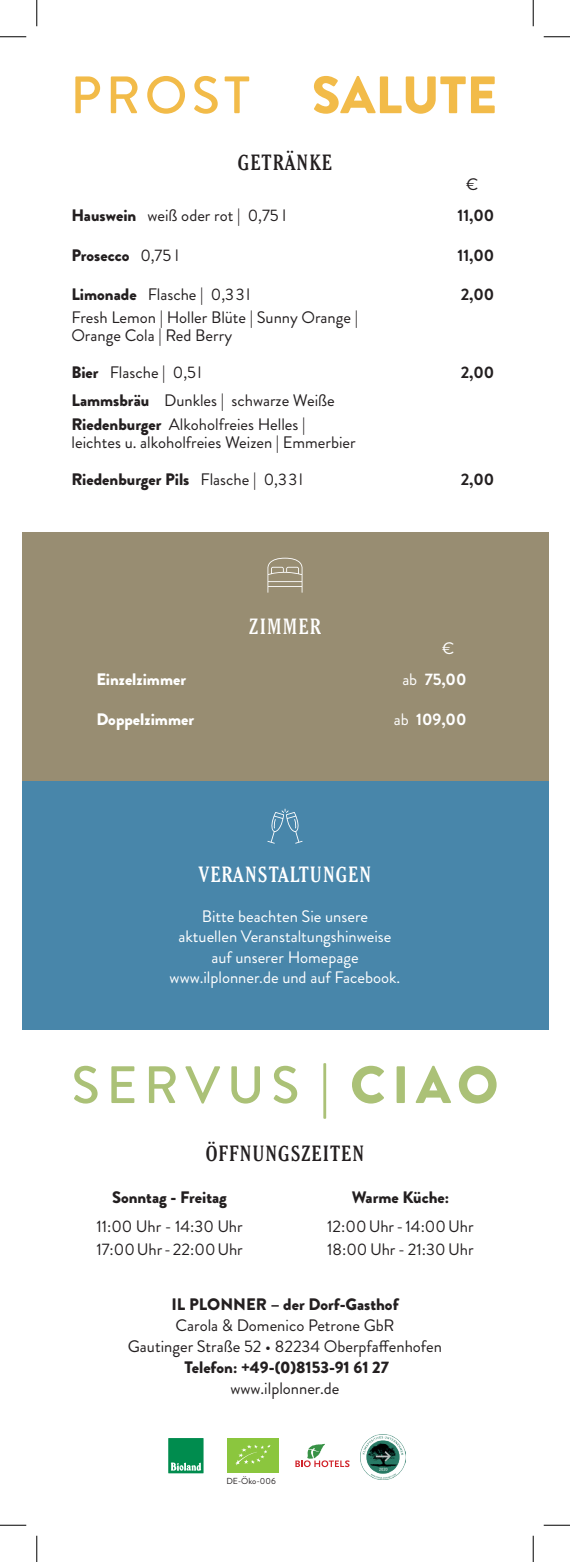
<style>
.page{position:relative;width:570px;height:1562px;background:#fff}
.page>*{position:absolute;margin:0;border:0;box-sizing:border-box;transform-origin:0 0}
.t1{font:900 52.5px "Brandon Grotesque";color:#f2bb49}
.t2{font:500 52.5px "Brandon Grotesque";letter-spacing:.125em;color:#abc177}
.t3{font:21px "Thyssen J";letter-spacing:.05em;color:#231f20}
.t4{font:21px "Thyssen J";letter-spacing:.05em;color:#fff}
.t5{font:16.62px/23.3px "Brandon Grotesque";color:#231f20}
.t6{font:900 16.62px "Brandon Grotesque";color:#231f20}
.t7{font:16.62px/20.1px "Brandon Grotesque";color:#fff;text-align:center}
.t8{font:900 16.62px "Brandon Grotesque";color:#fff}
.t9{font:700 16.62px "Brandon Grotesque";color:#231f20}
.t10{font:700 16.62px "Brandon Grotesque";color:#fff}
.t11{font:8.75px "Brandon Grotesque";color:#231f20}
.s1{font-weight:500}
.s2{font-weight:500;color:#fff}
.s3{font-weight:900}
.s4{font-weight:400}
</style>
<div class="page">
<div style="left:22px;top:533px;width:526px;height:248px;background:#988d72"></div>
<svg style="left:167px;top:1437px;width:37px;height:37px"></svg>
<div style="left:168px;top:1438px;width:35px;height:35px;background:#008c4e"></div>
<svg style="left:171px;top:1462px;width:30px;height:9px"></svg>
<div style="left:227px;top:1438px;width:51px;height:34px;background:#8bc63e"></div>
<svg style="left:235px;top:1445px;width:36px;height:20px"></svg>
<svg style="left:295px;top:1444px;width:54px;height:23px"></svg>
<img style="left:360px;top:1435px;width:45px;height:44px">
<div style="left:22px;top:781px;width:526px;height:248px;background:#4886aa"></div>
<svg style="left:267px;top:558px;width:35px;height:35px"></svg>
<svg style="left:267px;top:809px;width:35px;height:34px"></svg>
<svg style="left:0;top:36px;width:26px;height:1px"></svg>
<svg style="left:543px;top:36px;width:27px;height:1px"></svg>
<svg style="left:0;top:1525px;width:26px;height:1px"></svg>
<svg style="left:543px;top:1525px;width:27px;height:1px"></svg>
<svg style="left:36px;top:0;width:1px;height:26px"></svg>
<svg style="left:36px;top:1535px;width:1px;height:27px"></svg>
<svg style="left:533px;top:0;width:1px;height:26px"></svg>
<svg style="left:533px;top:1535px;width:1px;height:27px"></svg>
<h1 class="t1" style="left:70px;top:58px;width:428px"><span class="s1">PROST</span> <span class="s2">|</span> SALUTE</h1>
<p class="t3" style="left:238px;top:149px;width:96px">GETRÄNKE</p>
<p class="t5" style="left:466px;top:173px;width:14px">€</p>
<p class="t5" style="left:71px;top:204px;width:216px"><span class="s3">Hauswein</span> weiß oder rot | 0,75 l</p>
<p class="t9" style="left:457px;top:203px;width:38px">11,00</p>
<p class="t6" style="left:71px;top:243px;width:109px">Prosecco <span class="s4">0,75 l</span></p>
<p class="t9" style="left:457px;top:244px;width:38px">11,00</p>
<p class="t5" style="left:71px;top:282px;width:180px"><span class="s3">Limonade</span> Flasche | 0,33l</p>
<p class="t9" style="left:460px;top:282px;width:35px">2,00</p>
<p class="t5" style="left:71px;top:308px;width:288px;line-height:18.4px">Fresh Lemon | Holler Blüte | Sunny Orange |<br>Orange Cola | Red Berry</p>
<p class="t5" style="left:71px;top:361px;width:131px"><span class="s3">Bier</span> Flasche | 0,5l</p>
<p class="t9" style="left:460px;top:361px;width:35px">2,00</p>
<p class="t5" style="left:71px;top:389px;width:265px"><span class="s3">Lammsbräu</span> Dunkles | schwarze Weiße<br><span class="s3">Riedenburger</span> Alkoholfreies Helles |</p>
<p class="t5" style="left:71px;top:431px;width:286px">leichtes u. alkoholfreies Weizen | Emmerbier</p>
<p class="t6" style="left:71px;top:467px;width:233px">Riedenburger Pils <span class="s4">Flasche | 0,33l</span></p>
<p class="t9" style="left:460px;top:467px;width:35px">2,00</p>
<p class="t4" style="left:249px;top:613px;width:73px">ZIMMER</p>
<p class="t7" style="left:442px;top:638px;width:14px">€</p>
<p class="t8" style="left:96px;top:667px;width:91px">Einzelzimmer</p>
<p class="t10" style="left:402px;top:667px;width:66px"><span class="s4">ab</span> 75,00</p>
<p class="t8" style="left:96px;top:707px;width:99px">Doppelzimmer</p>
<p class="t10" style="left:394px;top:707px;width:74px"><span class="s4">ab</span> 109,00</p>
<p class="t4" style="left:199px;top:861px;width:174px">VERANSTALTUNGEN</p>
<p class="t7" style="left:170px;top:907px;width:232px">Bitte beachten Sie unsere<br>aktuellen Veranstaltungshinweise auf unserer Homepage www.ilplonner.de und auf Facebook.</p>
<h1 class="t2" style="left:71px;top:1048px;width:428px">SERVUS <span class="s3">| CIAO</span></h1>
<p class="t3" style="left:206px;top:1140px;width:160px">ÖFFNUNGSZEITEN</p>
<p class="t6" style="left:112px;top:1185px;width:116px">Sonntag - Freitag</p>
<p class="t5" style="left:96px;top:1214px;width:148px">11:00 Uhr - 14:30 Uhr<br>17:00 Uhr - 22:00 Uhr</p>
<p class="t6" style="left:351px;top:1185px;width:99px">Warme Küche:</p>
<p class="t5" style="left:327px;top:1214px;width:148px">12:00 Uhr - 14:00 Uhr<br>18:00 Uhr - 21:30 Uhr</p>
<p class="t6" style="left:171px;top:1292px;width:229px">IL PLONNER – der Dorf-Gasthof</p>
<p class="t5" style="left:128px;top:1315px;width:315px;line-height:21px;text-align:center">Carola &amp; Domenico Petrone GbR<br>Gautinger Straße 52 • 82234 Oberpfaffenhofen</p>
<p class="t6" style="left:184px;top:1355px;width:206px">Telefon: +49-(0)8153-91 61 27</p>
<p class="t5" style="left:230px;top:1377px;width:110px">www.ilplonner.de</p>
<p class="t11" style="left:226px;top:1475px;width:51px">DE-Öko-006</p>
</div>
